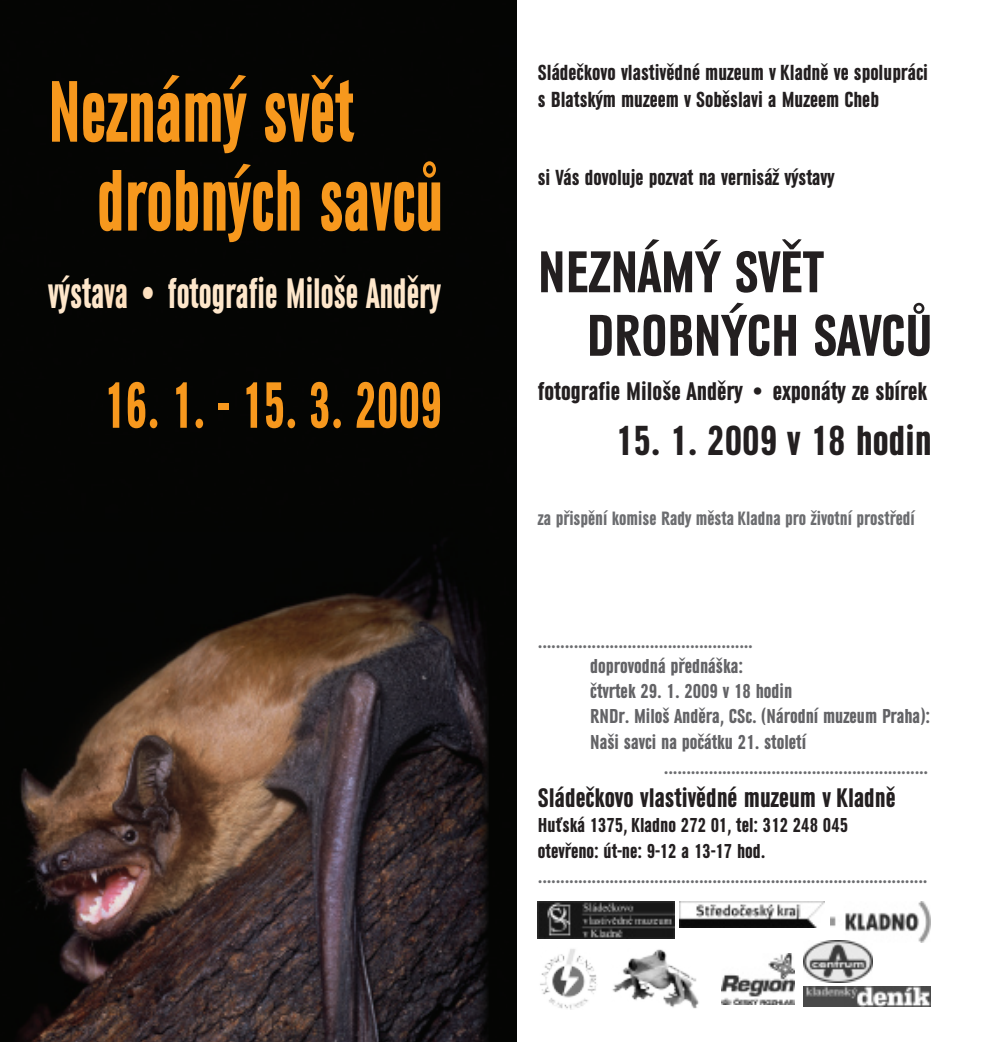
<style>
.page{position:relative;width:993px;height:1042px;background:#fff}
.page>*{position:absolute;margin:0;border:0;box-sizing:border-box;transform-origin:0 0}
.t1{font:700 condensed 90.83px "URW Grotesk TCE";color:#f7981d;scale:.8 1}
.t2{font:700 condensed 68.08px "URW Grotesk TCE";color:#f7981d;scale:.8 1}
.t3{font:700 condensed 61.25px "URW Grotesk TCE";color:#231f20}
.t4{font:700 condensed 44.45px "URW Grotesk TCE";color:#fee7cb;scale:.8 1}
.t5{font:700 condensed 43.75px "URW Grotesk TCE";color:#231f20}
.t6{font:700 condensed 28px "URW Grotesk TCE";color:#231f20}
.t7{font:700 condensed 26.6px "URW Grotesk TCE";color:#231f20}
.t8{font:700 condensed 22.75px "URW Grotesk TCE";color:#231f20}
.t9{font:700 condensed 21px "URW Grotesk TCE";color:#6c6d70}
.t10{font:700 condensed 21px/25.2px "URW Grotesk TCE";color:#636366}
.t11{font:700 condensed 21px "URW Grotesk TCE";color:#231f20}
.t12{font:700 condensed 20.12px "URW Grotesk TCE";color:#6c6d70}
.s1{color:#fee1bf}
</style>
<div class="page">
<img style="left:803px;top:987px;width:126px;height:20px">
<img style="left:537px;top:901px;width:137px;height:37px">
<img style="left:679px;top:901px;width:144px;height:26px">
<img style="left:830px;top:901px;width:99px;height:41px">
<img style="left:612px;top:949px;width:87px;height:60px">
<img style="left:721px;top:953px;width:72px;height:51px">
<img style="left:540px;top:949px;width:56px;height:61px">
<img style="left:803px;top:940px;width:68px;height:43px">
<div style="left:0;top:0;width:516px;height:1042px;background:#040503"></div>
<img style="left:12px;top:513px;width:477px;height:529px">
<p class="t1" style="left:48px;top:63px;width:383px">Neznámý svět</p>
<p class="t1" style="left:97px;top:152px;width:434px">drobných savců</p>
<p class="t4" style="left:48px;top:270px;width:492px">výsta<span class="s1">va •</span> fotografie Miloše Anděry</p>
<p class="t2" style="left:104px;top:369px;width:423px">16. 1. - 15. 3. 2009</p>
<p class="t8" style="left:537px;top:60px;width:391px">Sládečkovo vlastivědné muzeum v Kladně ve spolupráci</p>
<p class="t8" style="left:537px;top:88px;width:342px">s Blatským muzeem v Soběslavi a Muzeem Cheb</p>
<p class="t8" style="left:537px;top:165px;width:298px">si Vás dovoluje pozvat na vernisáž výstavy</p>
<p class="t3" style="left:537px;top:239px;width:287px">NEZNÁMÝ SVĚT</p>
<p class="t3" style="left:586px;top:303px;width:347px">DROBNÝCH SAVCŮ</p>
<p class="t7" style="left:537px;top:377px;width:391px">fotografie Miloše Anděry • exponáty ze sbírek</p>
<p class="t5" style="left:615px;top:416px;width:317px">15. 1. 2009 v 18 hodin</p>
<p class="t12" style="left:537px;top:507px;width:378px">za přispění komise Rady města Kladna pro životní prostředí</p>
<p class="t9" style="left:537px;top:629px;width:216px">................................................</p>
<p class="t10" style="left:590px;top:654px;width:154px">doprovodná přednáška:</p>
<p class="t10" style="left:590px;top:679px;width:203px">čtvrtek 29. 1. 2009 v 18 hodin</p>
<p class="t10" style="left:590px;top:704px;width:341px">RNDr. Miloš Anděra, CSc. (Národní muzeum Praha):<br>Naši savci na počátku 21. století</p>
<p class="t9" style="left:663px;top:755px;width:265px">...........................................................</p>
<p class="t6" style="left:537px;top:783px;width:359px">Sládečkovo vlastivědné muzeum v Kladně</p>
<p class="t11" style="left:537px;top:814px;width:312px">Huťská 1375, Kladno 272 01, tel: 312 248 045</p>
<p class="t11" style="left:537px;top:839px;width:229px">otevřeno: út-ne: 9-12 a 13-17 hod.</p>
<p class="t9" style="left:537px;top:864px;width:391px">.......................................................................................</p>
</div>
